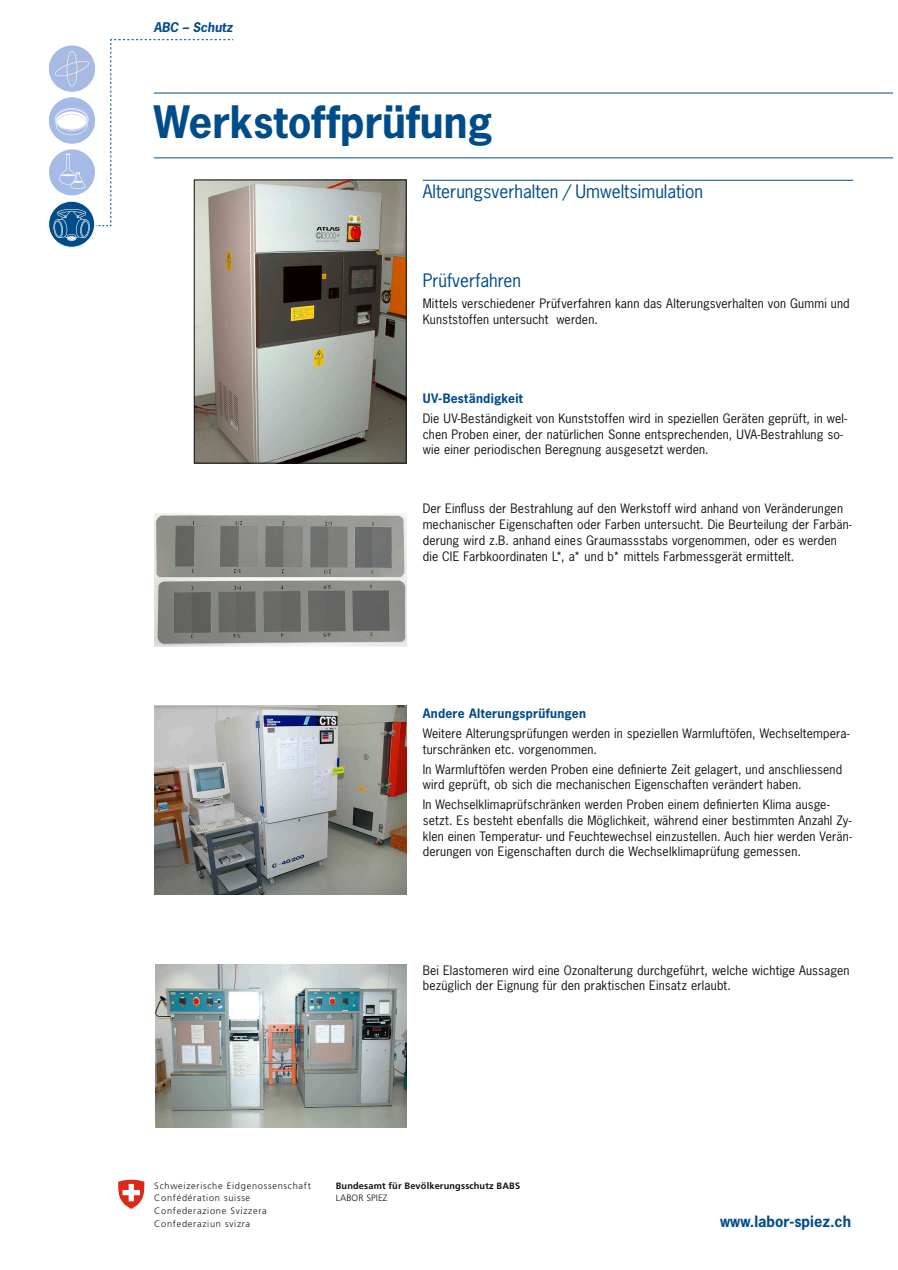
<style>
.page{position:relative;width:898px;height:1270px;background:#fff}
.page>*{position:absolute;margin:0;border:0;box-sizing:border-box;transform-origin:0 0}
._01_Haupttitel{font:700 42px "News Gothic Std";color:#004c89}
._02_Untertitel_separ{font:17.5px "News Gothic Std";color:#004c89}
._02_Untertitel{font:17.5px "News Gothic Std";color:#004c89}
.MS_Internet{font:700 14.7px "News Gothic Std";color:#004c89}
.MS_Kategorie{font:italic 700 12.6px "News Gothic Std";color:#004c89}
._03_Grundtext{font:12.25px/15.7px "News Gothic Std";letter-spacing:.01em;color:#111}
._03_Grundtext-2{font:700 12.25px "News Gothic Std";letter-spacing:.02em;color:#004c89}
.t1{font:300 9.24px/12.7px "Frutiger";letter-spacing:.08em;color:#111}
.t2{font:700 9.24px/12.8px "Frutiger";letter-spacing:.015em;color:#111}
.s1{font-weight:300}
</style>
<div class="page">
<hr style="left:154px;top:93px;width:739px;height:1px;background:#004c89">
<hr style="left:154px;top:158px;width:739px;height:1px;background:#004c89">
<div style="left:49px;top:201px;width:46px;height:46px;background:#004c89;border-radius:50%"></div>
<div style="left:48px;top:201px;width:47px;height:46px;border:1px solid #fff;border-radius:50%"></div>
<div style="left:49px;top:46px;width:46px;height:46px;background:#a5bae4;border-radius:50%"></div>
<div style="left:49px;top:149px;width:46px;height:46px;background:#a5bae4;border-radius:50%"></div>
<div style="left:49px;top:97px;width:46px;height:47px;background:#a5bae4;border-radius:50%"></div>
<svg style="left:53px;top:39px;width:181px;height:202px"></svg>
<svg style="left:118px;top:1180px;width:27px;height:29px"></svg>
<hr style="left:423px;top:180px;width:430px;height:1px;background:#004c89">
<img style="left:155px;top:514px;width:251px;height:133px">
<img style="left:154px;top:706px;width:252px;height:189px">
<img style="left:155px;top:965px;width:251px;height:163px">
<img style="left:196px;top:182px;width:208px;height:279px">
<div style="left:194px;top:180px;width:212px;height:283px;border:1px solid #111"></div>
<p class="MS_Kategorie" style="left:154px;top:19px;width:80px">ABC – Schutz</p>
<p class="_01_Haupttitel" style="left:154px;top:94px;width:340px">Werkstoffprüfung</p>
<p class="_02_Untertitel_separ" style="left:423px;top:180px;width:282px">Alterungsverhalten / Umweltsimulation</p>
<p class="_02_Untertitel" style="left:423px;top:269px;width:100px">Prüfverfahren</p>
<p class="_03_Grundtext" style="left:423px;top:296px;width:428px">Mittels verschiedener Prüfverfahren kann das Alterungsverhalten von Gummi und<br>Kunststoffen untersucht werden.</p>
<p class="_03_Grundtext-2" style="left:423px;top:390px;width:102px">UV-Beständigkeit</p>
<p class="_03_Grundtext" style="left:423px;top:410px;width:426px">Die UV-Beständigkeit von Kunststoffen wird in speziellen Geräten geprüft, in wel&shy;chen Proben einer, der natürlichen Sonne entsprechenden, UVA-Bestrahlung so&shy;wie einer periodischen Beregnung ausgesetzt werden.</p>
<p class="_03_Grundtext" style="left:423px;top:501px;width:431px">Der Einfluss der Bestrahlung auf den Werkstoff wird anhand von Veränderungen mechanischer Eigenschaften oder Farben untersucht. Die Beurteilung der Farbän&shy;derung wird z.B. anhand eines Graumassstabs vorgenommen, oder es werden die CIE Farbkoordinaten L*, a* und b* mittels Farbmessgerät ermittelt.</p>
<p class="_03_Grundtext-2" style="left:423px;top:706px;width:165px">Andere Alterungsprüfungen</p>
<p class="_03_Grundtext" style="left:423px;top:726px;width:428px">Weitere Alterungsprüfungen werden in speziellen Warmluftöfen, Wechseltempera&shy;turschränken etc. vorgenommen.</p>
<p class="_03_Grundtext" style="left:423px;top:761px;width:421px">In Warmluftöfen werden Proben eine definierte Zeit gelagert, und anschliessend wird geprüft, ob sich die mechanischen Eigenschaften verändert haben.</p>
<p class="_03_Grundtext" style="left:423px;top:796px;width:431px">In Wechselklimaprüfschränken werden Proben einem definierten Klima ausge&shy;setzt. Es besteht ebenfalls die Möglichkeit, während einer bestimmten Anzahl Zy&shy;klen einen Temperatur- und Feuchtewechsel einzustellen. Auch hier werden Verän&shy;derungen von Eigenschaften durch die Wechselklimaprüfung gemessen.</p>
<p class="_03_Grundtext" style="left:423px;top:962px;width:428px">Bei Elastomeren wird eine Ozonalterung durchgeführt, welche wichtige Aussagen bezüglich der Eignung für den praktischen Einsatz erlaubt.</p>
<p class="t1" style="left:154px;top:1179px;width:158px">Schweizerische Eidgenossenschaft<br>Confédération suisse<br>Confederazione Svizzera<br>Confederaziun svizra</p>
<p class="t2" style="left:336px;top:1179px;width:186px">Bundesamt für Bevölkerungsschutz BABS<br><span class="s1">LABOR SPIEZ</span></p>
<p class="MS_Internet" style="left:720px;top:1211px;width:133px">www.labor-spiez.ch</p>
</div>
